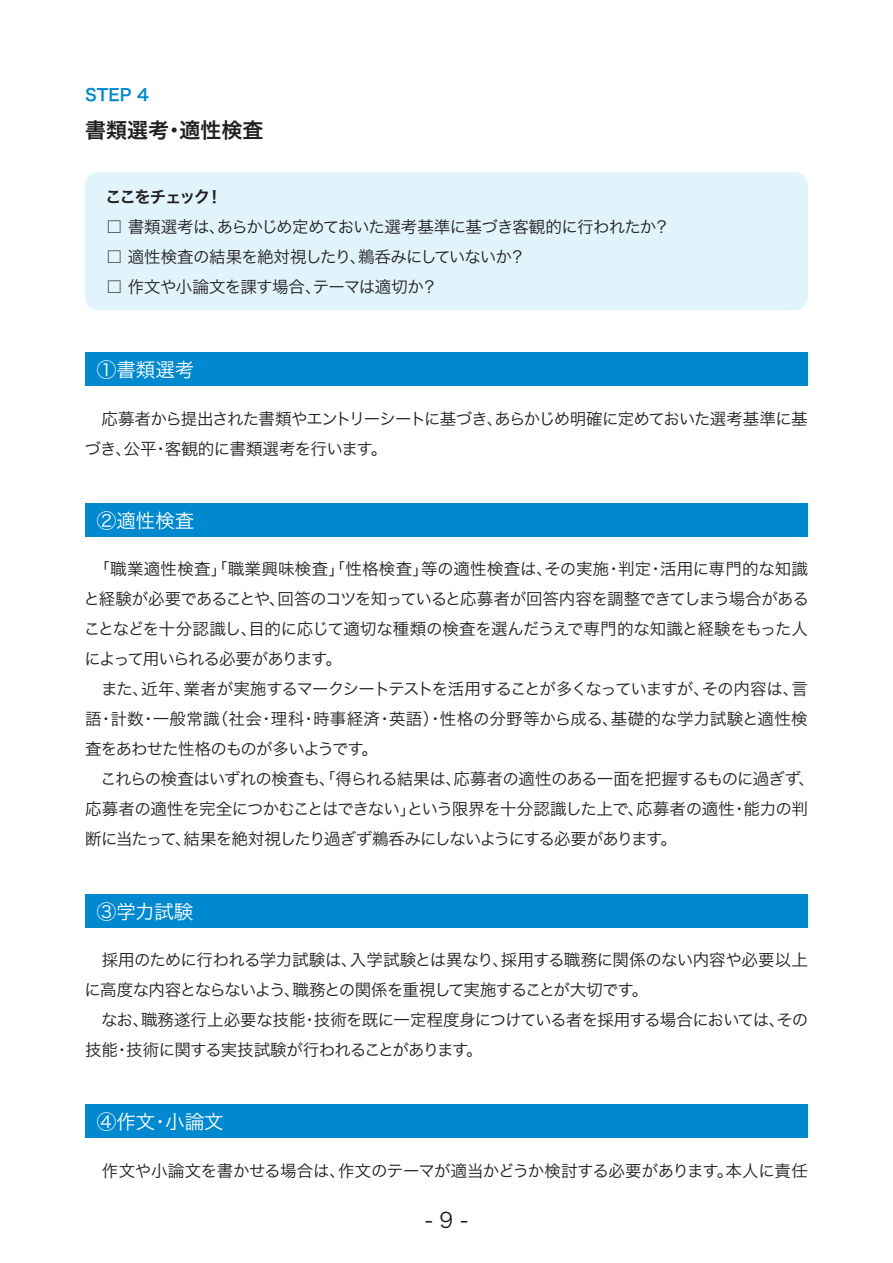
<style>
.page{position:relative;width:893px;height:1263px;background:#fff}
.page>*{position:absolute;margin:0;border:0;box-sizing:border-box;transform-origin:0 0}
.t1{font:21px "Hira Kaku Pro W6";color:#231f20}
.t2{font:21px "Hira Kaku Pro W3";color:#231f20}
.t3{font:19.5px "Hira Kaku Pro W3";color:#fff}
.t4{font:16.5px/30px "Hira Kaku Pro W3";letter-spacing:-.04em;color:#231f20}
.t5{font:16.5px "Hira Kaku Pro W3";letter-spacing:-.02em;color:#231f20}
.t6{font:16.5px "Hira Kaku Pro W6";letter-spacing:-.11em;color:#231f20}
.t7{font:16.5px "Hira Kaku Pro W6";color:#0089cf}
</style>
<div class="page">
<div style="left:85px;top:353px;width:723px;height:33px;background:#0089cf"></div>
<div style="left:85px;top:1105px;width:723px;height:33px;background:#0089cf"></div>
<div style="left:85px;top:894px;width:723px;height:33px;background:#0089cf"></div>
<div style="left:85px;top:503px;width:723px;height:34px;background:#0089cf"></div>
<div style="left:85px;top:172px;width:723px;height:138px;background:#e1f4fc;border-radius:13px"></div>
<p class="t7" style="left:85px;top:80px;width:65px">STEP 4</p>
<p class="t1" style="left:85px;top:111px;width:180px">書類選考・適性検査</p>
<p class="t6" style="left:105px;top:182px;width:119px">ここをチェック！</p>
<p class="t4" style="left:106px;top:210px;width:565px">□ 書類選考は、あらかじめ定めておいた選考基準に基づき客観的に行われたか？</p>
<p class="t4" style="left:106px;top:240px;width:421px">□ 適性検査の結果を絶対視したり、鵜呑みにしていないか？</p>
<p class="t4" style="left:106px;top:270px;width:333px">□ 作文や小論文を課す場合、テーマは適切か？</p>
<p class="t3" style="left:97px;top:353px;width:99px">①書類選考</p>
<p class="t4" style="left:84px;top:402px;width:725px">　応募者から提出された書類やエントリーシートに基づき、あらかじめ明確に定めておいた選考基準に基づき、公平・客観的に書類選考を行います。　</p>
<p class="t3" style="left:97px;top:503px;width:99px">②適性検査</p>
<p class="t4" style="left:84px;top:553px;width:733px">　「職業適性検査」「職業興味検査」「性格検査」等の適性検査は、その実施・判定・活用に専門的な知識と経験が必要であることや、回答のコツを知っていると応募者が回答内容を調整できてしまう場合があることなどを十分認識し、目的に応じて適切な種類の検査を選んだうえで専門的な知識と経験をもった人によって用いられる必要があります。<br>　また、近年、業者が実施するマークシートテストを活用することが多くなっていますが、その内容は、言語・計数・一般常識（社会・理科・時事経済・英語）・性格の分野等から成る、基礎的な学力試験と適性検査をあわせた性格のものが多いようです。<br>　これらの検査はいずれの検査も、「得られる結果は、応募者の適性のある一面を把握するものに過ぎず、応募者の適性を完全につかむことはできない」という限界を十分認識した上で、応募者の適性・能力の判断に当たって、結果を絶対視したり過ぎず鵜呑みにしないようにする必要があります。</p>
<p class="t3" style="left:97px;top:894px;width:98px">③学力試験</p>
<p class="t4" style="left:85px;top:944px;width:725px">　採用のために行われる学力試験は、入学試験とは異なり、採用する職務に関係のない内容や必要以上に高度な内容とならないよう、職務との関係を重視して実施することが大切です。<br>　なお、職務遂行上必要な技能・技術を既に一定程度身につけている者を採用する場合においては、その技能・技術に関する実技試験が行われることがあります。</p>
<p class="t3" style="left:97px;top:1104px;width:128px">④作文・小論文</p>
<p class="t5" style="left:85px;top:1156px;width:724px">　作文や小論文を書かせる場合は、作文のテーマが適当かどうか検討する必要があります。本人に責任</p>
<p class="t2" style="left:425px;top:1201px;width:44px">- 9 -</p>
</div>
